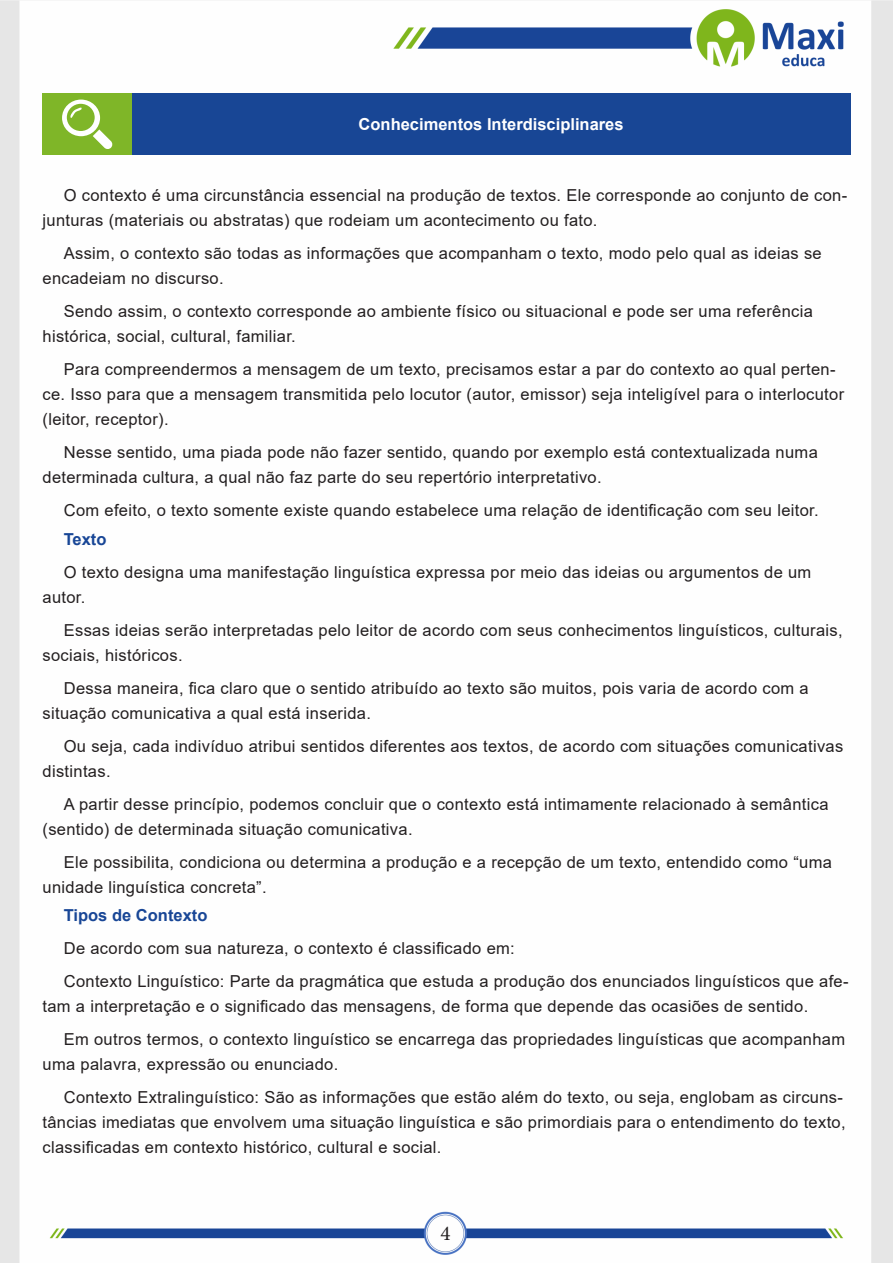
<style>
.page{position:relative;width:893px;height:1263px;background:#fff}
.page>*{position:absolute;margin:0;border:0;box-sizing:border-box;transform-origin:0 0}
.t1{font:21px "Minion Pro";color:#231f20}
.APOSTILA{font:16.5px/24.8px "Arial";letter-spacing:.02em;color:#231f20}
.Titulo_de_Caixa{font:700 16.5px "Arial";color:#fff}
.TEXTO_BASE{font:700 16.5px "Arial";color:#184696}
</style>
<div class="page">
<img style="left:0;top:0;width:893px;height:1263px">
<div style="left:43px;top:94px;width:89px;height:61px;background:#7fb628"></div>
<div style="left:132px;top:94px;width:718px;height:61px;background:#184695"></div>
<svg style="left:62px;top:100px;width:51px;height:49px"></svg>
<p class="Titulo_de_Caixa" style="left:359px;top:113px;width:266px">Conhecimentos Interdisciplinares</p>
<p class="APOSTILA" style="left:43px;top:183px;width:806px;text-indent:21px">O contexto é uma circunstância essencial na produção de textos. Ele corresponde ao conjunto de con&shy;junturas (materiais ou abstratas) que rodeiam um acontecimento ou fato.</p>
<p class="APOSTILA" style="left:43px;top:241px;width:781px;text-indent:21px">Assim, o contexto são todas as informações que acompanham o texto, modo pelo qual as ideias se encadeiam no discurso.</p>
<p class="APOSTILA" style="left:43px;top:299px;width:772px;text-indent:21px">Sendo assim, o contexto corresponde ao ambiente físico ou situacional e pode ser uma referência histórica, social, cultural, familiar.</p>
<p class="APOSTILA" style="left:43px;top:357px;width:803px;text-indent:21px">Para compreendermos a mensagem de um texto, precisamos estar a par do contexto ao qual perten&shy;ce. Isso para que a mensagem transmitida pelo locutor (autor, emissor) seja inteligível para o interlocutor (leitor, receptor).</p>
<p class="APOSTILA" style="left:43px;top:440px;width:777px;text-indent:21px">Nesse sentido, uma piada pode não fazer sentido, quando por exemplo está contextualizada numa determinada cultura, a qual não faz parte do seu repertório interpretativo.</p>
<p class="APOSTILA" style="left:64px;top:498px;width:756px">Com efeito, o texto somente existe quando estabelece uma relação de identificação com seu leitor.</p>
<p class="TEXTO_BASE" style="left:64px;top:527px;width:44px">Texto</p>
<p class="APOSTILA" style="left:43px;top:559px;width:770px;text-indent:21px">O texto designa uma manifestação linguística expressa por meio das ideias ou argumentos de um autor.</p>
<p class="APOSTILA" style="left:43px;top:617px;width:802px;text-indent:21px">Essas ideias serão interpretadas pelo leitor de acordo com seus conhecimentos linguísticos, culturais, sociais, históricos.</p>
<p class="APOSTILA" style="left:43px;top:675px;width:768px;text-indent:21px">Dessa maneira, fica claro que o sentido atribuído ao texto são muitos, pois varia de acordo com a situação comunicativa a qual está inserida.</p>
<p class="APOSTILA" style="left:43px;top:733px;width:802px;text-indent:21px">Ou seja, cada indivíduo atribui sentidos diferentes aos textos, de acordo com situações comunicativas distintas.</p>
<p class="APOSTILA" style="left:43px;top:791px;width:788px;text-indent:21px">A partir desse princípio, podemos concluir que o contexto está intimamente relacionado à semântica (sentido) de determinada situação comunicativa.</p>
<p class="APOSTILA" style="left:43px;top:849px;width:791px;text-indent:21px">Ele possibilita, condiciona ou determina a produção e a recepção de um texto, entendido como “uma unidade linguística concreta”.</p>
<p class="TEXTO_BASE" style="left:64px;top:903px;width:145px">Tipos de Contexto</p>
<p class="APOSTILA" style="left:64px;top:936px;width:453px">De acordo com sua natureza, o contexto é classificado em:</p>
<p class="APOSTILA" style="left:43px;top:969px;width:808px;text-indent:21px">Contexto Linguístico: Parte da pragmática que estuda a produção dos enunciados linguísticos que afe&shy;tam a interpretação e o significado das mensagens, de forma que depende das ocasiões de sentido.</p>
<p class="APOSTILA" style="left:43px;top:1027px;width:804px;text-indent:21px">Em outros termos, o contexto linguístico se encarrega das propriedades linguísticas que acompanham uma palavra, expressão ou enunciado.</p>
<p class="APOSTILA" style="left:43px;top:1085px;width:805px;text-indent:21px">Contexto Extralinguístico: São as informações que estão além do texto, ou seja, englobam as circuns&shy;tâncias imediatas que envolvem uma situação linguística e são primordiais para o entendimento do texto, classificadas em contexto histórico, cultural e social.</p>
<p class="t1" style="left:440px;top:1219px;width:12px">4</p>
</div>
